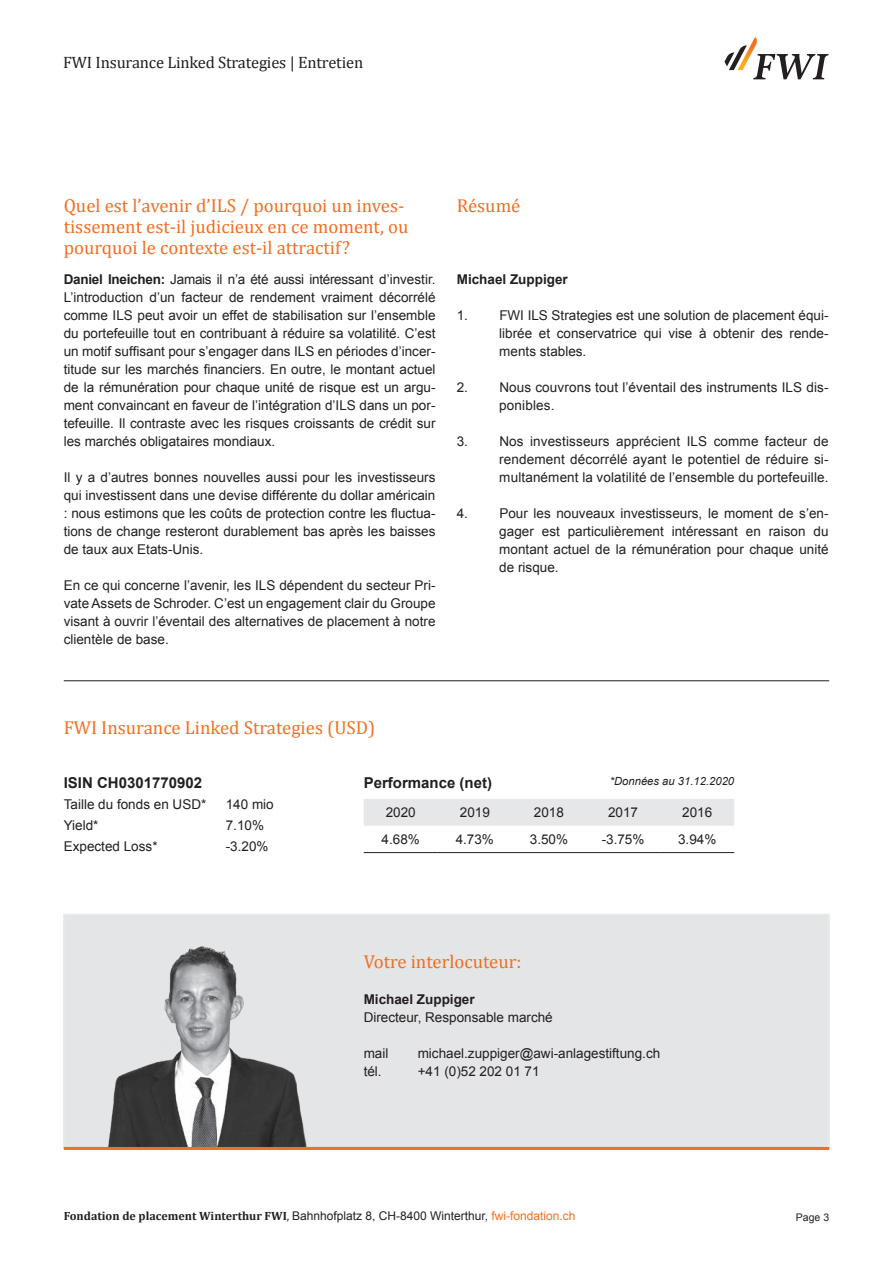
<style>
.page{position:relative;width:893px;height:1263px;background:#fff}
.page>*{position:absolute;margin:0;border:0;box-sizing:border-box;transform-origin:0 0}
._00_Unterttitel{font:18.75px/21px "Cambria";color:#f36e21}
.t1{font:16.5px "Cambria";letter-spacing:-.01em;color:#231f20}
._00_Titel{font:700 15px "Arial";color:#231f20}
._00_Lauftext_ohneEin{font:13.5px/18px "Arial";color:#231f20;text-align:justify}
._00_Lauftext_block{font:13.5px/18px "Arial";letter-spacing:.01em;color:#231f20;text-align:justify}
._00_Lauftext_ohneEin-2{font:700 13.5px "Arial";color:#231f20}
.t2{font:700 12px "Cambria";color:#231f20}
.t3{font:italic 11.25px "Arial";color:#231f20}
.t4{font:10.5px "Arial";color:#231f20}
.s1{font-weight:700}
.s2{font-weight:400}
.s3{font-family:"Arial";font-weight:400}
.s4{font-family:"Arial";font-weight:400;color:#f36e21}
</style>
<div class="page">
<svg style="left:724px;top:37px;width:105px;height:42px"></svg>
<div style="left:63px;top:914px;width:767px;height:235px;background:#e4e5e7"></div>
<img style="left:88px;top:946px;width:225px;height:201px">
<div style="left:364px;top:799px;width:370px;height:27px;background:#e6e7e9"></div>
<hr style="left:364px;top:852px;width:74px;height:1px;background:#231f20">
<hr style="left:438px;top:852px;width:74px;height:1px;background:#231f20">
<hr style="left:512px;top:852px;width:74px;height:1px;background:#231f20">
<hr style="left:586px;top:852px;width:74px;height:1px;background:#231f20">
<hr style="left:660px;top:852px;width:74px;height:1px;background:#231f20">
<hr style="left:64px;top:1147px;width:765px;height:3px;background:#f36e21">
<hr style="left:64px;top:680px;width:765px;height:1px;background:#231f20">
<p class="t1" style="left:63px;top:52px;width:302px">FWI Insurance Linked Strategies | Entretien</p>
<p class="_00_Unterttitel" style="left:64px;top:196px;width:346px">Quel est l’avenir d’ILS / pourquoi un inves&shy;tissement est-il judicieux en ce moment, ou pourquoi le contexte est-il attractif?</p>
<p class="_00_Lauftext_ohneEin" style="left:64px;top:271px;width:373px"><span class="s1">Daniel Ineichen:</span> Jamais il n’a été aussi intéressant d’investir.<br>L’introduction d’un facteur de rendement vraiment décorrélé comme ILS peut avoir un effet de stabilisation sur l’ensemble du portefeuille tout en contribuant à réduire sa volatilité. C’est un motif suffisant pour s’engager dans ILS en périodes d’incer&shy;titude sur les marchés financiers. En outre, le montant actuel de la rémunération pour chaque unité de risque est un argu&shy;ment convaincant en faveur de l’intégration d’ILS dans un por&shy;tefeuille. Il contraste avec les risques croissants de crédit sur les marchés obligataires mondiaux.</p>
<p class="_00_Lauftext_ohneEin" style="left:64px;top:469px;width:373px">Il y a d’autres bonnes nouvelles aussi pour les investisseurs qui investissent dans une devise différente du dollar américain : nous estimons que les coûts de protection contre les fluctua&shy;tions de change resteront durablement bas après les baisses de taux aux Etats-Unis.</p>
<p class="_00_Lauftext_ohneEin" style="left:64px;top:577px;width:373px">En ce qui concerne l’avenir, les ILS dépendent du secteur Pri&shy;vate Assets de Schroder. C’est un engagement clair du Groupe visant à ouvrir l’éventail des alternatives de placement à notre clientèle de base.</p>
<p class="_00_Unterttitel" style="left:457px;top:196px;width:65px">Résumé</p>
<p class="_00_Lauftext_ohneEin-2" style="left:457px;top:271px;width:113px">Michael Zuppiger</p>
<p class="_00_Lauftext_block" style="left:499px;top:307px;width:331px;text-indent:-43px">1. FWI ILS Strategies est une solution de placement équi&shy;librée et conservatrice qui vise à obtenir des rende&shy;ments stables.</p>
<p class="_00_Lauftext_block" style="left:499px;top:379px;width:331px;text-indent:-43px">2. Nous couvrons tout l’éventail des instruments ILS dis&shy;ponibles.</p>
<p class="_00_Lauftext_block" style="left:499px;top:433px;width:331px;text-indent:-43px">3. Nos investisseurs apprécient ILS comme facteur de rendement décorrélé ayant le potentiel de réduire si&shy;multanément la volatilité de l’ensemble du portefeuille.</p>
<p class="_00_Lauftext_block" style="left:499px;top:505px;width:331px;text-indent:-43px">4. Pour les nouveaux investisseurs, le moment de s’en&shy;gager est particulièrement intéressant en raison du montant actuel de la rémunération pour chaque unité de risque.</p>
<p class="_00_Unterttitel" style="left:64px;top:718px;width:313px">FWI Insurance Linked Strategies (USD)</p>
<p class="_00_Titel" style="left:64px;top:772px;width:140px">ISIN CH0301770902</p>
<p class="_00_Lauftext_ohneEin" style="left:64px;top:795px;width:144px">Taille du fonds en USD*</p>
<p class="_00_Lauftext_ohneEin" style="left:226px;top:795px;width:50px">140 mio</p>
<p class="_00_Lauftext_ohneEin" style="left:64px;top:816px;width:36px">Yield*</p>
<p class="_00_Lauftext_ohneEin" style="left:226px;top:816px;width:40px">7.10%</p>
<p class="_00_Lauftext_ohneEin" style="left:64px;top:837px;width:95px">Expected Loss*</p>
<p class="_00_Lauftext_ohneEin" style="left:226px;top:837px;width:44px">-3.20%</p>
<p class="t3" style="left:610px;top:774px;width:126px">*Données au 31.12.2020</p>
<p class="_00_Titel" style="left:364px;top:773px;width:130px">Performance (net)</p>
<p class="_00_Lauftext_ohneEin" style="left:386px;top:804px;width:32px">2020</p>
<p class="_00_Lauftext_ohneEin" style="left:460px;top:804px;width:32px">2019</p>
<p class="_00_Lauftext_ohneEin" style="left:534px;top:804px;width:32px">2018</p>
<p class="_00_Lauftext_ohneEin" style="left:608px;top:804px;width:32px">2017</p>
<p class="_00_Lauftext_ohneEin" style="left:682px;top:804px;width:32px">2016</p>
<p class="_00_Lauftext_ohneEin" style="left:382px;top:830px;width:40px">4.68%</p>
<p class="_00_Lauftext_ohneEin" style="left:456px;top:830px;width:40px">4.73%</p>
<p class="_00_Lauftext_ohneEin" style="left:530px;top:830px;width:40px">3.50%</p>
<p class="_00_Lauftext_ohneEin" style="left:602px;top:830px;width:44px">-3.75%</p>
<p class="_00_Lauftext_ohneEin" style="left:678px;top:830px;width:40px">3.94%</p>
<p class="_00_Unterttitel" style="left:364px;top:952px;width:159px">Votre interlocuteur:</p>
<p class="_00_Lauftext_ohneEin-2" style="left:364px;top:991px;width:113px">Michael Zuppiger</p>
<p class="_00_Lauftext_ohneEin" style="left:364px;top:1009px;width:191px">Directeur, Responsable marché</p>
<p class="_00_Lauftext_ohneEin" style="left:364px;top:1045px;width:26px">mail</p>
<p class="_00_Lauftext_ohneEin" style="left:418px;top:1045px;width:244px">michael.zuppiger@awi-anlagestiftung.ch</p>
<p class="_00_Lauftext_ohneEin" style="left:364px;top:1063px;width:20px">tél.</p>
<p class="_00_Lauftext_ohneEin" style="left:418px;top:1063px;width:123px">+41 (0)52 202 01 71</p>
<p class="t2" style="left:64px;top:1208px;width:513px">Fondation de placement Winterthur FWI<span class="s2">,</span> <span class="s3">Bahnhofplatz 8, CH-8400 Winterthur,</span> <span class="s4">fwi-fondation.ch</span></p>
<p class="t4" style="left:796px;top:1210px;width:35px">Page 3</p>
</div>
